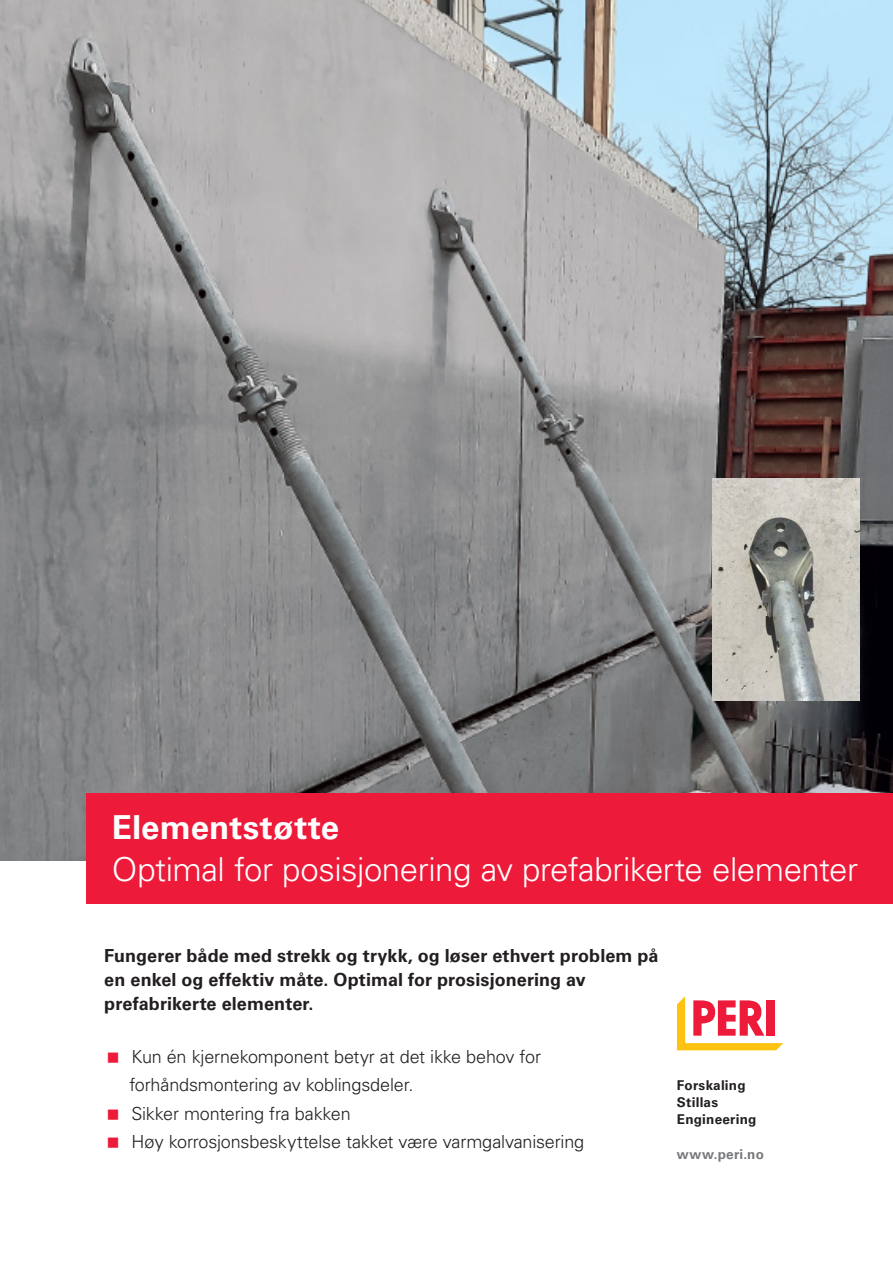
<style>
.page{position:relative;width:893px;height:1263px;background:#fff}
.page>*{position:absolute;margin:0;border:0;box-sizing:border-box;transform-origin:0 0}
.P_22pt_headline_bold_white{font:300 33px "Univers LT Pro";letter-spacing:-.015em;color:#fff}
.P_22pt_headline_bold_white-2{font:700 33px "Univers LT Pro";letter-spacing:.005em;color:#fff}
.t1{font:300 18px/28.5px "Univers LT Pro";letter-spacing:-.01em;color:#231f20}
.t2{font:700 18px/24px "Univers LT Pro";letter-spacing:.005em;color:#231f20}
.P_9pt_text_bold_black{font:700 13.5px "Univers LT Pro";letter-spacing:.015em;color:#231f20}
.P_9pt_text_bold_grey{font:700 13.5px "Univers LT Pro";letter-spacing:.02em;color:#76787b}
</style>
<div class="page">
<img style="left:0;top:0;width:893px;height:860px">
<div style="left:86px;top:793px;width:807px;height:111px;background:#ed1a3a"></div>
<svg style="left:677px;top:996px;width:106px;height:54px"></svg>
<div style="left:767px;top:1000px;width:8px;height:36px;background:#ed1a3a"></div>
<img style="left:712px;top:478px;width:147px;height:222px">
<p class="P_22pt_headline_bold_white-2" style="left:112px;top:808px;width:229px">Elementstøtte</p>
<p class="P_22pt_headline_bold_white" style="left:112px;top:851px;width:748px">Optimal for posisjonering av prefabrikerte elementer</p>
<p class="t2" style="left:104px;top:945px;width:556px">Fungerer både med strekk og trykk, og løser ethvert problem på en enkel og effektiv måte. Optimal for prosisjonering av prefabrikerte elementer.</p>
<p class="t1" style="left:129px;top:1042px;width:413px">Kun én kjernekomponent betyr at det ikke behov for forhåndsmontering av koblingsdeler.</p>
<p class="t1" style="left:131px;top:1099px;width:221px">Sikker montering fra bakken</p>
<p class="t1" style="left:131px;top:1128px;width:454px">Høy korrosjonsbeskyttelse takket være varmgalvanisering</p>
<p class="P_9pt_text_bold_black" style="left:677px;top:1077px;width:70px">Forskaling</p>
<p class="P_9pt_text_bold_black" style="left:677px;top:1094px;width:43px">Stillas</p>
<p class="P_9pt_text_bold_black" style="left:677px;top:1111px;width:81px">Engineering</p>
<p class="P_9pt_text_bold_grey" style="left:677px;top:1146px;width:89px">www.peri.no</p>
</div>
